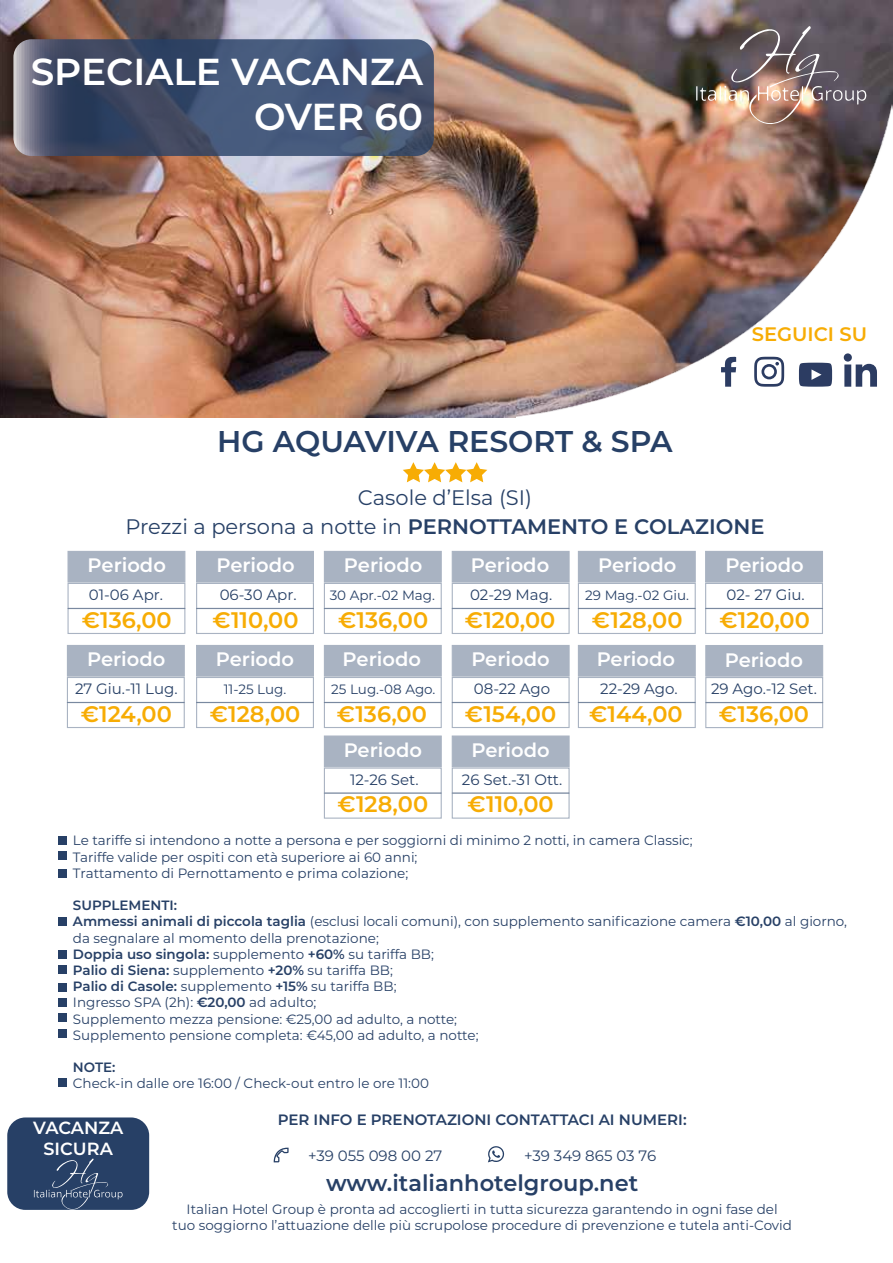
<style>
.page{position:relative;width:893px;height:1263px;background:#fff}
.page>*{position:absolute;margin:0;border:0;box-sizing:border-box;transform-origin:0 0}
.t1{font:600 37.5px/45px "Montserrat";color:#fff;text-align:right}
.t2{font:600 30px "Montserrat";letter-spacing:-.005em;color:#274066}
.t3{font:600 22.5px "Montserrat";color:#f7ac04}
.t4{font:600 22.5px "Montserrat";color:#274066}
.t5{font:21px/29.5px "Montserrat";color:#274066;text-align:center}
.t6{font:600 19.5px "Montserrat";color:#fff}
.t7{font:600 19.5px "Montserrat";color:#f7ac04}
.t8{font:600 17.55px/21.1px "Montserrat";color:#fff;text-align:center}
.t9{font:15px "Montserrat";color:#274066}
.t10{font:600 15px "Montserrat";color:#274066}
.t11{font:13.5px/16.2px "Montserrat";color:#274066}
.t12{font:600 13.5px "Montserrat";color:#274066}
.s1{font-weight:600}
</style>
<div class="page">
<div style="left:7px;top:1117px;width:142px;height:93px;background:#274066;border-radius:18px"></div>
<svg style="left:34px;top:1158px;width:89px;height:52px"></svg>
<img style="left:0;top:0;width:893px;height:418px">
<svg style="left:274px;top:1148px;width:15px;height:14px"></svg>
<svg style="left:488px;top:1146px;width:17px;height:17px"></svg>
<svg style="left:403px;top:462px;width:84px;height:20px"></svg>
<svg style="left:696px;top:26px;width:170px;height:15px;background:#655b5e"></svg>
<img style="left:516px;top:41px;width:377px;height:377px">
<svg style="left:721px;top:355px;width:15px;height:32px"></svg>
<svg style="left:754px;top:357px;width:30px;height:30px"></svg>
<svg style="left:13px;top:39px;width:421px;height:117px;background:#455471"></svg>
<svg style="left:799px;top:363px;width:33px;height:24px"></svg>
<svg style="left:844px;top:353px;width:33px;height:34px"></svg>
<div style="left:67px;top:551px;width:118px;height:32px;background:#a9b3c2"></div>
<div style="left:324px;top:551px;width:118px;height:32px;background:#a9b3c2"></div>
<div style="left:452px;top:551px;width:118px;height:32px;background:#a9b3c2"></div>
<div style="left:578px;top:551px;width:118px;height:32px;background:#a9b3c2"></div>
<div style="left:705px;top:551px;width:118px;height:32px;background:#a9b3c2"></div>
<div style="left:67px;top:645px;width:118px;height:32px;background:#a9b3c2"></div>
<div style="left:196px;top:645px;width:118px;height:32px;background:#a9b3c2"></div>
<div style="left:324px;top:645px;width:118px;height:32px;background:#a9b3c2"></div>
<div style="left:452px;top:645px;width:118px;height:32px;background:#a9b3c2"></div>
<div style="left:578px;top:645px;width:118px;height:32px;background:#a9b3c2"></div>
<div style="left:196px;top:551px;width:118px;height:32px;background:#a9b3c2"></div>
<div style="left:705px;top:645px;width:118px;height:32px;background:#a9b3c2"></div>
<div style="left:324px;top:735px;width:118px;height:32px;background:#a9b3c2"></div>
<div style="left:452px;top:735px;width:118px;height:32px;background:#a9b3c2"></div>
<div style="left:59px;top:917px;width:8px;height:8px;background:#274066"></div>
<div style="left:59px;top:950px;width:8px;height:9px;background:#274066"></div>
<div style="left:59px;top:965px;width:8px;height:9px;background:#274066"></div>
<div style="left:59px;top:983px;width:8px;height:8px;background:#274066"></div>
<div style="left:59px;top:998px;width:8px;height:8px;background:#274066"></div>
<div style="left:59px;top:1078px;width:8px;height:8px;background:#274066"></div>
<div style="left:59px;top:836px;width:8px;height:9px;background:#274066"></div>
<div style="left:59px;top:851px;width:8px;height:9px;background:#274066"></div>
<div style="left:59px;top:869px;width:8px;height:8px;background:#274066"></div>
<div style="left:59px;top:1013px;width:8px;height:9px;background:#274066"></div>
<div style="left:59px;top:1029px;width:8px;height:9px;background:#274066"></div>
<h1 class="t1" style="left:31px;top:48px;width:394px">SPECIALE VACANZA<br>OVER 60</h1>
<h3 class="t7" style="left:752px;top:320px;width:117px">SEGUICI SU</h3>
<h2 class="t2" style="left:217px;top:420px;width:457px">HG AQUAVIVA RESORT &amp; SPA</h2>
<h3 class="t5" style="left:126px;top:482px;width:640px">Casole d’Elsa (SI)<br>Prezzi a persona a notte in <span class="s1">PERNOTTAMENTO E COLAZIONE</span></h3>
<h3 class="t6" style="left:88px;top:552px;width:80px">Periodo</h3>
<p class="t9" style="left:89px;top:585px;width:76px">01-06 Apr.</p>
<h3 class="t3" style="left:82px;top:604px;width:92px">€136,00</h3>
<h3 class="t6" style="left:87px;top:646px;width:80px">Periodo</h3>
<p class="t9" style="left:75px;top:679px;width:104px">27 Giu.-11 Lug.</p>
<h3 class="t3" style="left:81px;top:698px;width:93px">€124,00</h3>
<h3 class="t6" style="left:216px;top:552px;width:80px">Periodo</h3>
<p class="t9" style="left:220px;top:585px;width:78px">06-30 Apr.</p>
<h3 class="t3" style="left:213px;top:604px;width:88px">€110,00</h3>
<h3 class="t6" style="left:216px;top:646px;width:80px">Periodo</h3>
<p class="t11" style="left:224px;top:681px;width:64px">11-25 Lug.</p>
<h3 class="t3" style="left:210px;top:698px;width:92px">€128,00</h3>
<h3 class="t6" style="left:344px;top:552px;width:80px">Periodo</h3>
<p class="t11" style="left:330px;top:587px;width:107px">30 Apr.-02 Mag.</p>
<h3 class="t3" style="left:338px;top:604px;width:92px">€136,00</h3>
<h3 class="t6" style="left:343px;top:646px;width:80px">Periodo</h3>
<p class="t11" style="left:331px;top:681px;width:106px">25 Lug.-08 Ago.</p>
<h3 class="t3" style="left:337px;top:698px;width:92px">€136,00</h3>
<h3 class="t6" style="left:471px;top:552px;width:80px">Periodo</h3>
<p class="t9" style="left:470px;top:585px;width:84px">02-29 Mag.</p>
<h3 class="t3" style="left:465px;top:604px;width:92px">€120,00</h3>
<h3 class="t6" style="left:471px;top:646px;width:80px">Periodo</h3>
<p class="t9" style="left:474px;top:679px;width:78px">08-22 Ago</p>
<h3 class="t3" style="left:465px;top:698px;width:93px">€154,00</h3>
<h3 class="t6" style="left:598px;top:552px;width:80px">Periodo</h3>
<p class="t11" style="left:585px;top:586px;width:105px">29 Mag.-02 Giu.</p>
<h3 class="t3" style="left:592px;top:604px;width:92px">€128,00</h3>
<h3 class="t6" style="left:597px;top:646px;width:80px">Periodo</h3>
<p class="t9" style="left:600px;top:679px;width:79px">22-29 Ago.</p>
<h3 class="t3" style="left:589px;top:698px;width:95px">€144,00</h3>
<h3 class="t6" style="left:725px;top:552px;width:80px">Periodo</h3>
<p class="t9" style="left:727px;top:585px;width:80px">02- 27 Giu.</p>
<h3 class="t3" style="left:719px;top:604px;width:92px">€120,00</h3>
<h3 class="t6" style="left:725px;top:646px;width:80px">Periodo</h3>
<p class="t9" style="left:711px;top:679px;width:107px">29 Ago.-12 Set.</p>
<h3 class="t3" style="left:719px;top:698px;width:92px">€136,00</h3>
<h3 class="t6" style="left:471px;top:736px;width:80px">Periodo</h3>
<p class="t9" style="left:462px;top:769px;width:102px">26 Set.-31 Ott.</p>
<h3 class="t3" style="left:468px;top:788px;width:88px">€110,00</h3>
<p class="t11" style="left:73px;top:832px;width:621px">Le tariffe si intendono a notte a persona e per soggiorni di minimo 2 notti, in camera Classic;<br>Tariffe valide per ospiti con età superiore ai 60 anni;<br>Trattamento di Pernottamento e prima colazione;</p>
<p class="t11" style="left:73px;top:897px;width:776px"><span class="s1">SUPPLEMENTI:<br>Ammessi animali di piccola taglia</span> (esclusi locali comuni), con supplemento sanificazione camera <span class="s1">€10,00</span> al giorno, da segnalare al momento della prenotazione;<br><span class="s1">Doppia uso singola:</span> supplemento <span class="s1">+60%</span> su tariffa BB;<br><span class="s1">Palio di Siena:</span> supplemento <span class="s1">+20%</span> su tariffa BB;<br><span class="s1">Palio di Casole:</span> supplemento <span class="s1">+15%</span> su tariffa BB;<br>Ingresso SPA (2h): <span class="s1">€20,00</span> ad adulto;<br>Supplemento mezza pensione: €25,00 ad adulto, a notte;<br>Supplemento pensione completa: €45,00 ad adulto, a notte;</p>
<p class="t12" style="left:73px;top:1058px;width:44px">NOTE:</p>
<p class="t11" style="left:73px;top:1075px;width:358px">Check-in dalle ore 16:00 / Check-out entro le ore 11:00</p>
<h3 class="t6" style="left:344px;top:736px;width:80px">Periodo</h3>
<p class="t9" style="left:350px;top:769px;width:70px">12-26 Set.</p>
<h3 class="t3" style="left:338px;top:788px;width:92px">€128,00</h3>
<p class="t8" style="left:33px;top:1116px;width:92px">VACANZA<br>SICURA</p>
<p class="t10" style="left:278px;top:1109px;width:410px">PER INFO E PRENOTAZIONI CONTATTACI AI NUMERI:</p>
<p class="t9" style="left:308px;top:1146px;width:136px">+39 055 098 00 27</p>
<p class="t9" style="left:524px;top:1146px;width:134px">+39 349 865 03 76</p>
<h3 class="t4" style="left:326px;top:1167px;width:314px">www.italianhotelgroup.net</h3>
<p class="t11" style="left:172px;top:1200px;width:621px;text-align:center">Italian Hotel Group è pronta ad accoglierti in tutta sicurezza garantendo in ogni fase del<br>tuo soggiorno l’attuazione delle più scrupolose procedure di prevenzione e tutela anti-Covid</p>
</div>
